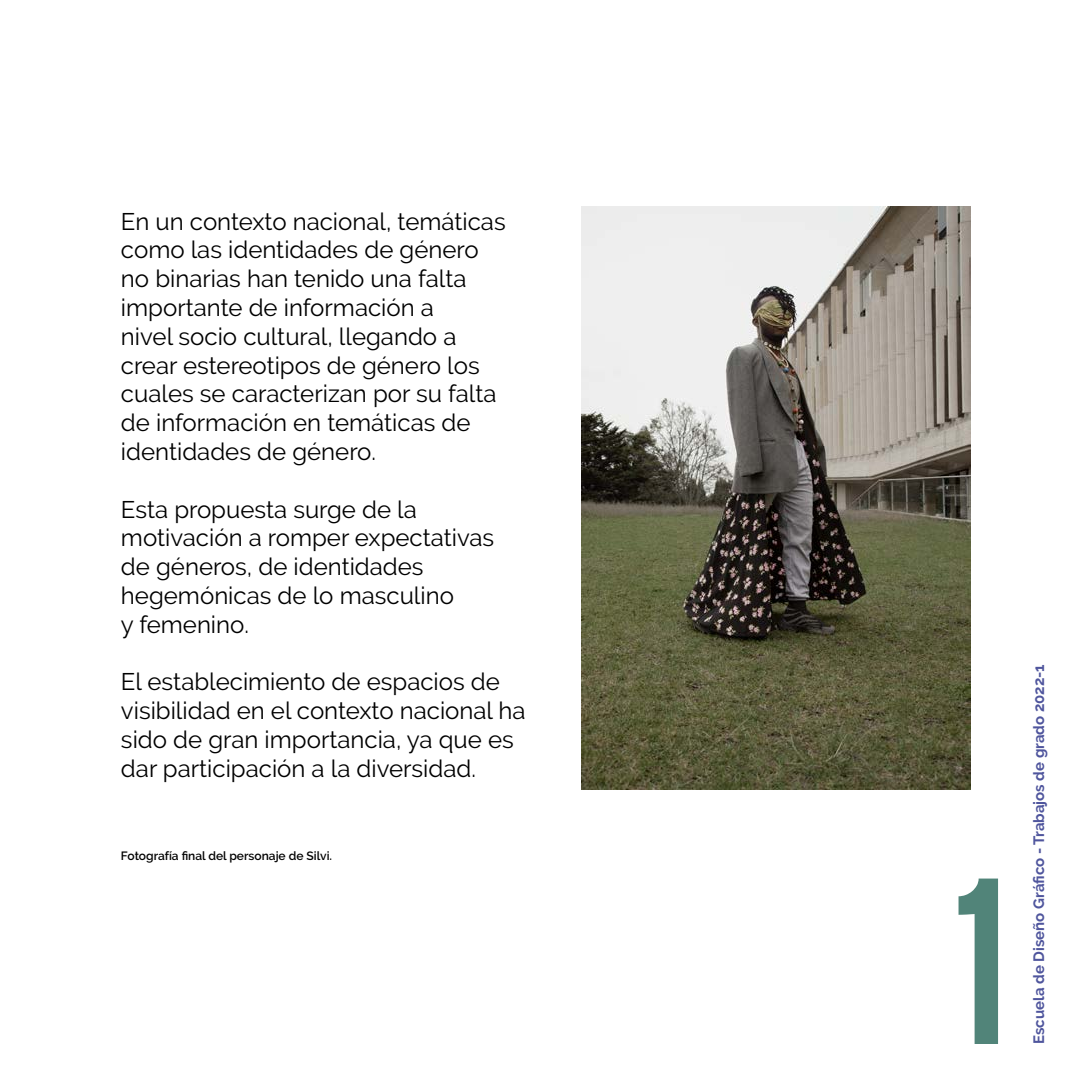
<style>
.page{position:relative;width:1080px;height:1080px;background:#fff}
.page>*{position:absolute;margin:0;border:0;box-sizing:border-box;transform-origin:0 0}
.t1{font:900 236.7px "Morganite";color:#518479}
.t2{font:24px/28.8px "Raleway";color:#000}
.t3{font:700 15px "Raleway";color:#4f559d}
.t4{font:600 12px "Raleway";color:#000}
</style>
<div class="page">
<img style="left:582px;top:206px;width:389px;height:584px">
<p class="t2" style="left:121px;top:207px;width:386px">En un contexto nacional, temáticas como las identidades de género no binarias han tenido una falta importante de información a<br>nivel socio cultural, llegando a crear estereotipos de género los cuales se caracterizan por su falta de información en temáticas de identidades de género.</p>
<p class="t2" style="left:121px;top:495px;width:375px">Esta propuesta surge de la motivación a romper expectativas de géneros, de identidades hegemónicas de lo masculino<br>y femenino.</p>
<p class="t2" style="left:121px;top:667px;width:406px">El establecimiento de espacios de visibilidad en el contexto nacional ha sido de gran importancia, ya que es dar participación a la diversidad.</p>
<p class="t4" style="left:121px;top:848px;width:213px">Fotografía final del personaje de Silvi.</p>
<h1 class="t1" style="left:956px;top:839px;width:47px">1</h1>
<p class="t3" style="left:1030px;top:1044px;width:381px;rotate:-90deg">Escuela de Diseño Gráfico - Trabajos de grado 2022-1</p>
</div>
